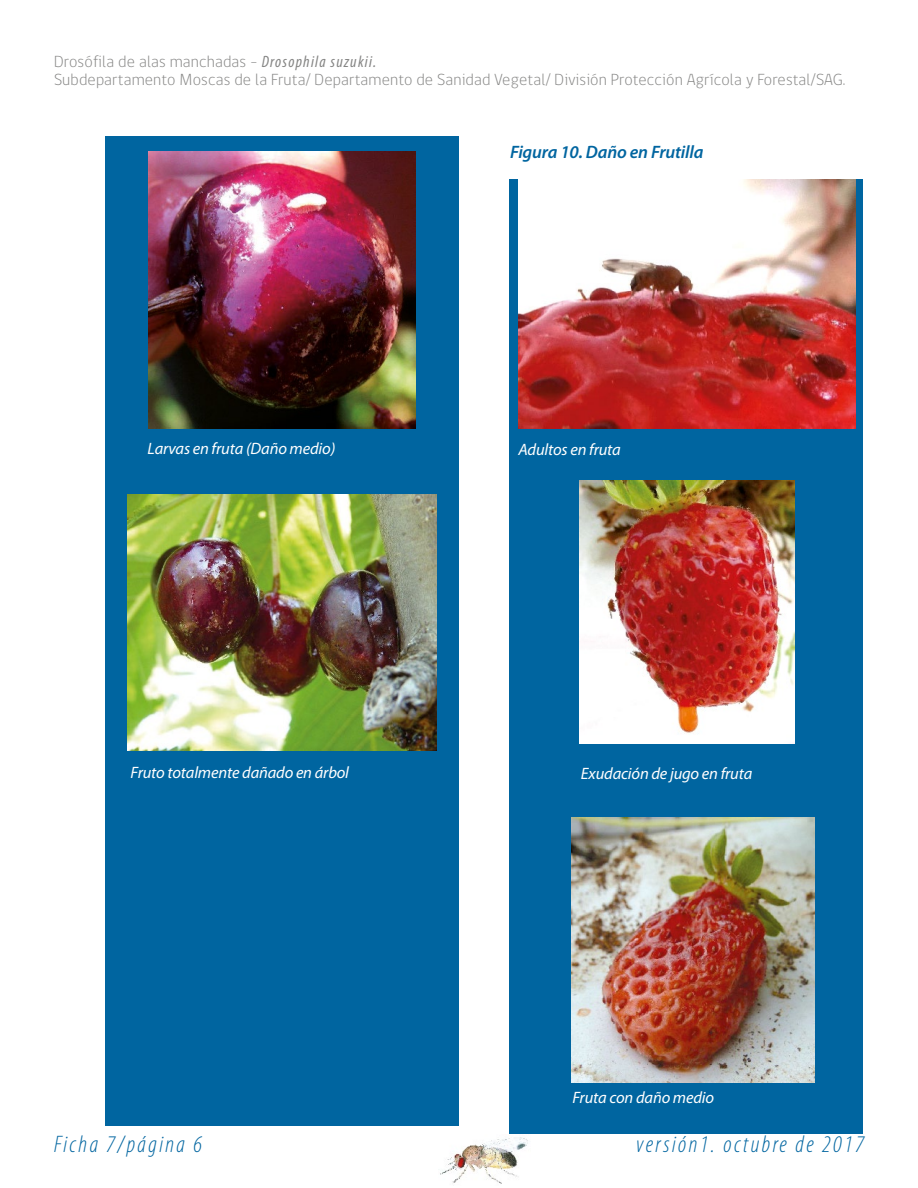
<style>
.page{position:relative;width:918px;height:1188px;background:#fff}
.page>*{position:absolute;margin:0;border:0;box-sizing:border-box;transform-origin:0 0}
.t1{font:italic 300 condensed 24px "Myriad Pro";letter-spacing:.1em;color:#0065a0}
.t2{font:italic 600 18px "Myriad Pro";letter-spacing:-.01em;color:#0065a0}
.t3{font:300 16.5px/18px "gob CL";letter-spacing:.01em;color:#858584}
.t4{font:italic 16.5px "Myriad Pro";letter-spacing:-.01em;color:#fff}
.s1{font-family:"Myriad Pro";font-weight:400;font-style:italic;font-stretch:condensed}
</style>
<div class="page">
<img style="left:440px;top:1137px;width:88px;height:47px">
<div style="left:509px;top:179px;width:354px;height:955px;background:#0065a0"></div>
<div style="left:105px;top:137px;width:354px;height:989px;background:#0065a0"></div>
<img style="left:148px;top:152px;width:268px;height:276px">
<img style="left:128px;top:494px;width:308px;height:256px">
<img style="left:519px;top:179px;width:336px;height:249px">
<img style="left:579px;top:480px;width:216px;height:263px">
<img style="left:571px;top:817px;width:244px;height:266px">
<p class="t3" style="left:54px;top:53px;width:793px">Drosófila de alas manchadas – <span class="s1">Drosophila suzukii.<br></span>Subdepartamento Moscas de la Fruta/ Departamento de Sanidad Vegetal/ División Protección Agrícola y Forestal/SAG.</p>
<p class="t4" style="left:148px;top:438px;width:189px">Larvas en fruta (Daño medio)</p>
<p class="t4" style="left:131px;top:762px;width:220px">Fruto totalmente dañado en árbol</p>
<p class="t2" style="left:510px;top:142px;width:195px">Figura 10. Daño en Frutilla</p>
<p class="t4" style="left:519px;top:439px;width:104px">Adultos en fruta</p>
<p class="t4" style="left:581px;top:763px;width:173px">Exudación de jugo en fruta</p>
<p class="t4" style="left:572px;top:1087px;width:143px">Fruta con daño medio</p>
<h1 class="t1" style="left:54px;top:1131px;width:150px">Ficha 7/página 6</h1>
<h1 class="t1" style="left:636px;top:1131px;width:229px">versión1. octubre de 2017</h1>
</div>
